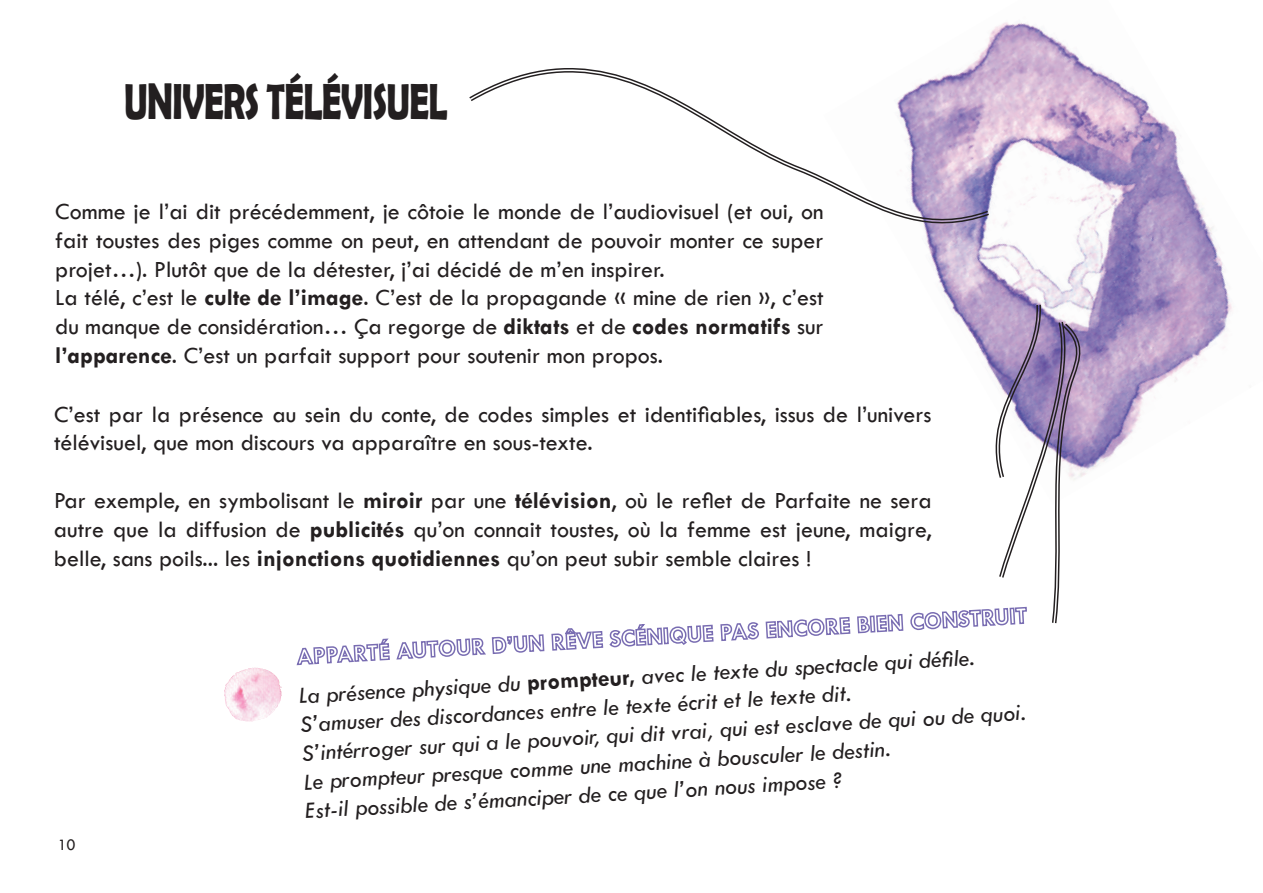
<style>
.page{position:relative;width:1263px;height:893px;background:#fff}
.page>*{position:absolute;margin:0;border:0;box-sizing:border-box;transform-origin:0 0}
.t1{font:700 50.7px "Berlin Sans FB Demi";letter-spacing:-.02em;color:#231f20;scale:.69 1}
.t2{font:24px/28.8px "Tw Cen";color:#231f20}
.t3{font:italic 24px/28.8px "Tw Cen";color:#231f20}
.t4{font:16.5px "Tw Cen";color:#231f20}
.s1{font-weight:700}
.s2{font-weight:700;font-style:normal;color:#796db2}
.s3{font-weight:700;font-style:normal}
</style>
<div class="page">
<img style="left:224px;top:668px;width:58px;height:53px">
<img style="left:926px;top:22px;width:306px;height:450px">
<svg style="left:469px;top:41px;width:521px;height:194px"></svg>
<svg style="left:989px;top:303px;width:97px;height:321px"></svg>
<h1 class="t1" style="left:124px;top:72px;width:470px">UNIVERS TÉLÉVISUEL</h1>
<p class="t2" style="left:55px;top:197px;width:770px">Comme je l’ai dit précédemment, je côtoie le monde de l’audiovisuel (et oui, on fait toustes des piges comme on peut, en attendant de pouvoir monter ce super projet…). Plutôt que de la détester, j’ai décidé de m’en inspirer.<br>La télé, c’est le <span class="s1">culte de l’image</span>. C’est de la propagande « mine de rien », c’est du manque de considération… Ça regorge de <span class="s1">diktats</span> et de <span class="s1">codes normatifs</span> sur <span class="s1">l’apparence</span>. C’est un parfait support pour soutenir mon propos.</p>
<p class="t2" style="left:54px;top:399px;width:879px">C’est par la présence au sein du conte, de codes simples et identifiables, issus de l’univers télévisuel, que mon discours va apparaître en sous-texte.</p>
<p class="t2" style="left:54px;top:486px;width:879px;text-align:justify">Par exemple, en symbolisant le <span class="s1">miroir</span> par une <span class="s1">télévision</span>, où le reflet de Parfaite ne sera autre que la diffusion de <span class="s1">publicités</span> qu’on connait toustes, où la femme est jeune, maigre, belle, sans poils... les <span class="s1">injonctions quotidiennes</span> qu’on peut subir semble claires !</p>
<p class="t4" style="left:58px;top:835px;width:19px">10</p>
<p class="t3" style="left:295px;top:636px;width:733px;line-height:38.7px;rotate:-3deg"><span class="s2">APPARTÉ AUTOUR D’UN RÊVE SCÉNIQUE PAS ENCORE BIEN CONSTRUIT<br></span>La présence physique du <span class="s3">prompteur,</span> avec le texte du spectacle qui défi le.</p>
<p class="t3" style="left:299px;top:709px;width:726px;rotate:-3deg">S’amuser des discordances entre le texte écrit et le texte dit.<br>S’intérroger sur qui a le pouvoir, qui dit vrai, qui est esclave de qui ou de quoi.<br>Le prompteur presque comme une machine à bousculer le destin.<br>Est-il possible de s’émanciper de ce que l’on nous impose ?</p>
</div>
